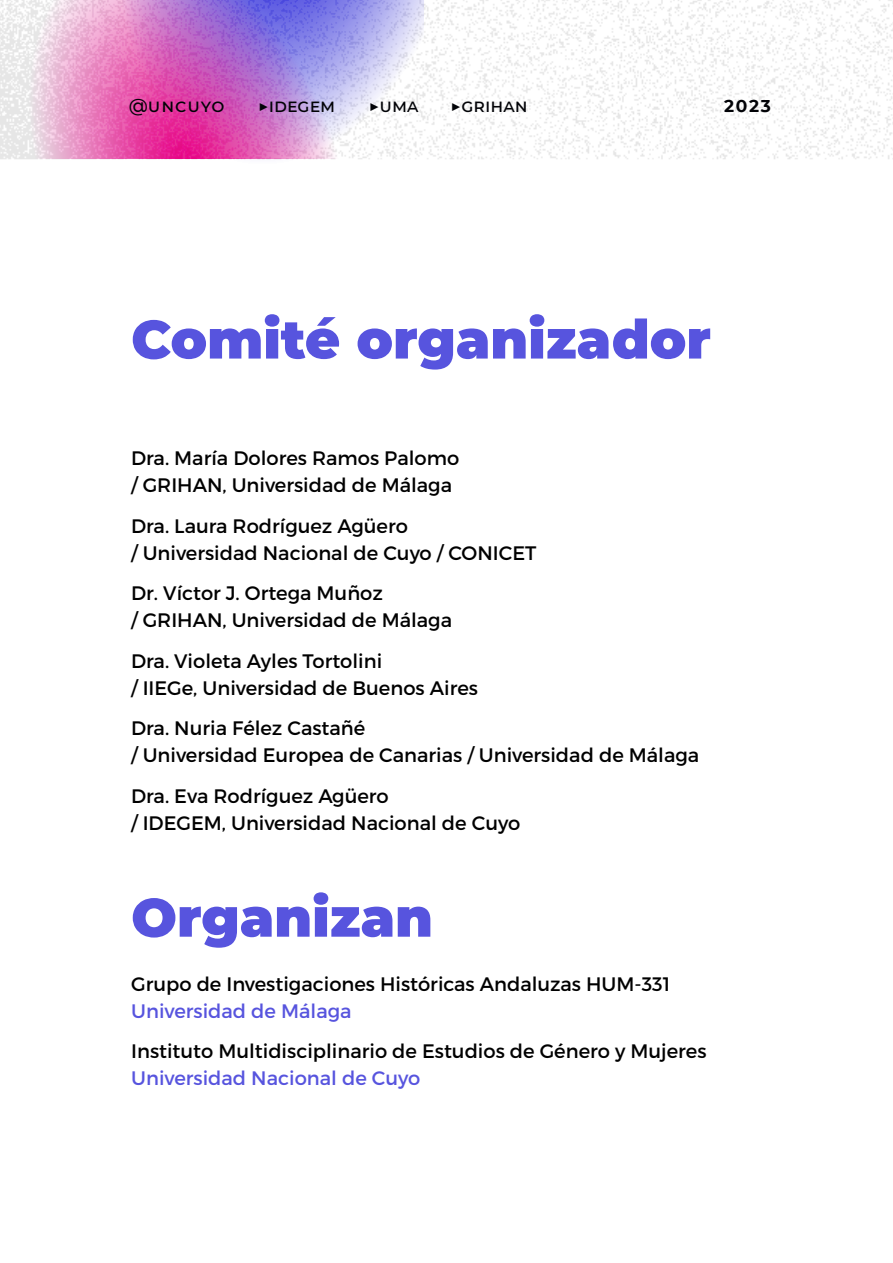
<style>
.page{position:relative;width:893px;height:1263px;background:#fff}
.page>*{position:absolute;margin:0;border:0;box-sizing:border-box;transform-origin:0 0}
.t1{font:900 54px "Montserrat";color:#5754de}
.t2{font:19.5px/27px "Montserrat";color:#000}
.t3{font:19.5px "Montserrat";color:#5754de}
.t4{font:500 18.45px "Montserrat";color:#020307}
.t5{font:700 17.1px "Montserrat";color:#020307}
</style>
<div class="page">
<img style="left:0;top:0;width:893px;height:160px">
<p class="t4" style="left:129px;top:92px;width:97px">@UNCUYO</p>
<p class="t4" style="left:258px;top:92px;width:79px">▶IDEGEM</p>
<p class="t4" style="left:369px;top:92px;width:52px">▶UMA</p>
<p class="t4" style="left:450px;top:92px;width:79px">▶GRIHAN</p>
<p class="t5" style="left:724px;top:93px;width:48px">2023</p>
<h1 class="t1" style="left:131px;top:299px;width:581px">Comité organizador</h1>
<p class="t2" style="left:131px;top:445px;width:330px">Dra. María Dolores Ramos Palomo / GRIHAN, Universidad de Málaga</p>
<p class="t2" style="left:131px;top:512px;width:407px">Dra. Laura Rodríguez Agüero<br>/ Universidad Nacional de Cuyo / CONICET</p>
<p class="t2" style="left:131px;top:580px;width:323px">Dr. Víctor J. Ortega Muñoz<br>/ GRIHAN, Universidad de Málaga</p>
<p class="t2" style="left:131px;top:647px;width:348px">Dra. Violeta Ayles Tortolini<br>/ IIEGe, Universidad de Buenos Aires</p>
<p class="t2" style="left:131px;top:715px;width:570px">Dra. Nuria Félez Castañé<br>/ Universidad Europea de Canarias / Universidad de Málaga</p>
<p class="t2" style="left:131px;top:782px;width:391px">Dra. Eva Rodríguez Agüero<br>/ IDEGEM, Universidad Nacional de Cuyo</p>
<h1 class="t1" style="left:131px;top:877px;width:303px">Organizan</h1>
<p class="t2" style="left:131px;top:970px;width:541px">Grupo de Investigaciones Históricas Andaluzas HUM-331</p>
<p class="t3" style="left:131px;top:999px;width:222px">Universidad de Málaga</p>
<p class="t2" style="left:131px;top:1038px;width:577px">Instituto Multidisciplinario de Estudios de Género y Mujeres</p>
<p class="t3" style="left:131px;top:1066px;width:291px">Universidad Nacional de Cuyo</p>
</div>
